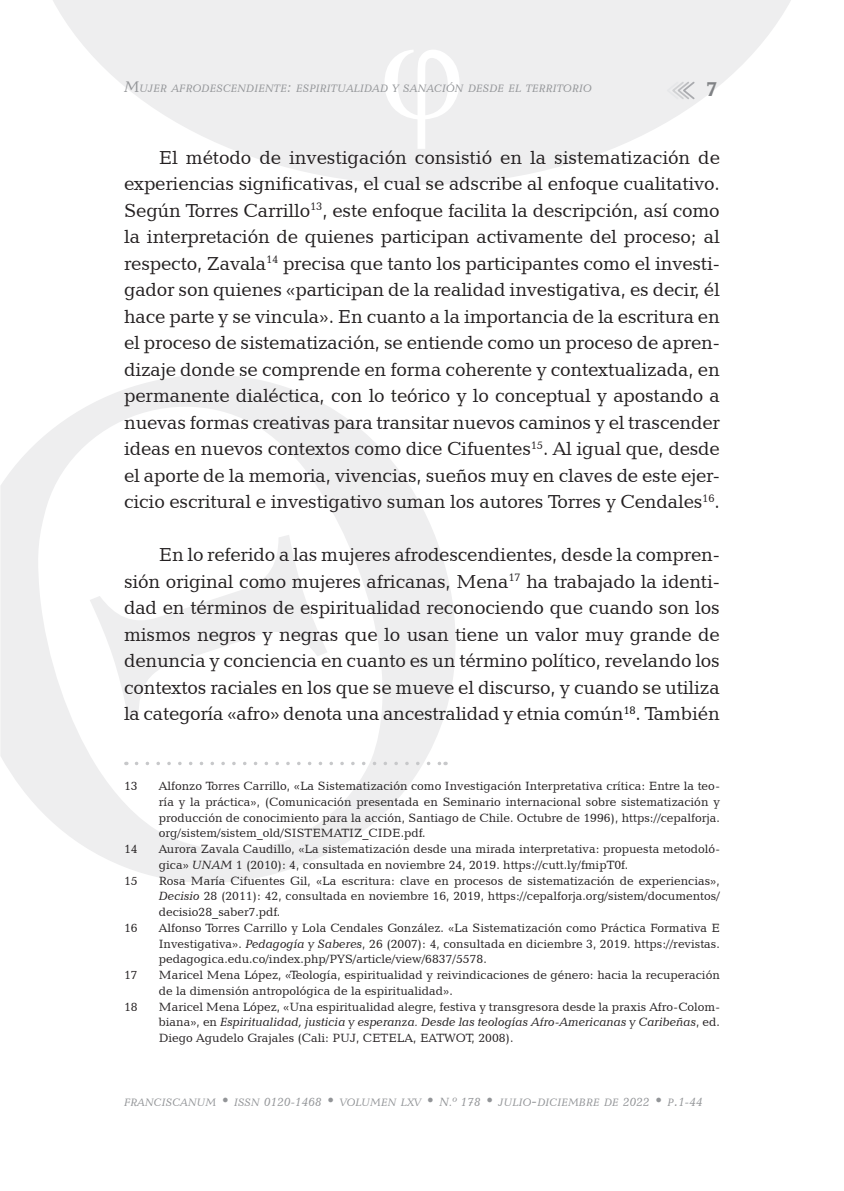
<style>
.page{position:relative;width:844px;height:1191px;background:#fff}
.page>*{position:absolute;margin:0;border:0;box-sizing:border-box;transform-origin:0 0}
.t1{font:700 21px "Candida BT";color:#808285}
.Cuerpo{font:19.25px/26.6px "Candida BT";letter-spacing:-.01em;color:#231f20;text-align:justify}
.Pie_de_página___Sin{font:12.25px/15.8px "Candida BT";color:#231f20;text-align:justify}
.Pie_de_página___Con{font:12.25px/15.8px "Candida BT";color:#231f20;text-align:justify}
.t2{font:italic 11.03px "Candida BT";color:#939598}
.s1{font-size:15.75px}
.s2{font-style:italic}
.s3{font-size:12.25px}
</style>
<div class="page">
<svg style="left:53px;top:0;width:738px;height:185px;fill:#eeeeef"></svg>
<svg style="left:664px;top:80px;width:32px;height:21px"></svg>
<svg style="left:0;top:375px;width:455px;height:508px"></svg>
<svg style="left:384px;top:50px;width:75px;height:99px"></svg>
<svg style="left:136px;top:761px;width:303px;height:4px"></svg>
<p class="t2" style="left:124px;top:81px;width:469px"><span class="s1">M</span>UJER AFRODESCENDIENTE<span class="s1">:</span> ESPIRITUALIDAD Y SANACIÓN DESDE EL TERRITORIO</p>
<p class="t1" style="left:705px;top:76px;width:13px">7</p>
<p class="Cuerpo" style="left:124px;top:143px;width:597px;text-indent:35px">El método de investigación consistió en la sistematización de experiencias significativas, el cual se adscribe al enfoque cualitativo.<br>Según Torres Carrillo<sup>13</sup>, este enfoque facilita la descripción, así como la interpretación de quienes participan activamente del proceso; al respecto, Zavala<sup>14</sup> precisa que tanto los participantes como el investi&shy;gador son quienes «participan de la realidad investigativa, es decir, él hace parte y se vincula». En cuanto a la importancia de la escritura en el proceso de sistematización, se entiende como un proceso de apren&shy;dizaje donde se comprende en forma coherente y contextualizada, en permanente dialéctica, con lo teórico y lo conceptual y apostando a nuevas formas creativas para transitar nuevos caminos y el trascender ideas en nuevos contextos como dice Cifuentes<sup>15</sup>. Al igual que, desde el aporte de la memoria, vivencias, sueños muy en claves de este ejer&shy;cicio escritural e investigativo suman los autores Torres y Cendales<sup>16</sup>.</p>
<p class="Cuerpo" style="left:124px;top:541px;width:597px;text-indent:35px">En lo referido a las mujeres afrodescendientes, desde la compren&shy;sión original como mujeres africanas, Mena<sup>17</sup> ha trabajado la identi&shy;dad en términos de espiritualidad reconociendo que cuando son los mismos negros y negras que lo usan tiene un valor muy grande de denuncia y conciencia en cuanto es un término político, revelando los contextos raciales en los que se mueve el discurso, y cuando se utiliza la categoría «afro» denota una ancestralidad y etnia común<sup>18</sup>. También</p>
<p class="Pie_de_página___Con" style="left:124px;top:777px;width:15px">13</p>
<p class="Pie_de_página___Con" style="left:159px;top:777px;width:562px">Alfonzo Torres Carrillo, «La Sistematización como Investigación Interpretativa crítica: Entre la teo&shy;ría y la práctica», (Comunicación presentada en Seminario internacional sobre sistematización y producción de conocimiento para la acción, Santiago de Chile. Octubre de 1996), https://cepalforja. org/sistem/sistem_old/SISTEMATIZ_CIDE.pdf.</p>
<p class="Pie_de_página___Sin" style="left:124px;top:840px;width:15px">14</p>
<p class="Pie_de_página___Sin" style="left:159px;top:840px;width:562px">Aurora Zavala Caudillo, «La sistematización desde una mirada interpretativa: propuesta metodoló&shy;gica» <span class="s2">UNAM</span> 1 (2010): 4, consultada en noviembre 24, 2019. https://cutt.ly/fmipT0f.</p>
<p class="Pie_de_página___Sin" style="left:124px;top:872px;width:15px">15</p>
<p class="Pie_de_página___Sin" style="left:159px;top:872px;width:562px">Rosa María Cifuentes Gil, «La escritura: clave en procesos de sistematización de experiencias», <span class="s2">Decisio</span> 28 (2011): 42, consultada en noviembre 16, 2019, https://cepalforja.org/sistem/documentos/ decisio28_saber7.pdf.</p>
<p class="Pie_de_página___Sin" style="left:124px;top:919px;width:15px">16</p>
<p class="Pie_de_página___Sin" style="left:159px;top:919px;width:562px">Alfonso Torres Carrillo y Lola Cendales González. «La Sistematización como Práctica Formativa E Investigativa». <span class="s2">Pedagogía y Saberes</span>, 26 (2007): 4, consultada en diciembre 3, 2019. https://revistas. pedagogica.edu.co/index.php/PYS/article/view/6837/5578.</p>
<p class="Pie_de_página___Sin" style="left:124px;top:966px;width:15px">17</p>
<p class="Pie_de_página___Sin" style="left:159px;top:966px;width:562px">Maricel Mena López, «Teología, espiritualidad y reivindicaciones de género: hacia la recuperación de la dimensión antropológica de la espiritualidad».</p>
<p class="Pie_de_página___Sin" style="left:124px;top:998px;width:15px">18</p>
<p class="Pie_de_página___Sin" style="left:159px;top:998px;width:562px">Maricel Mena López, «Una espiritualidad alegre, festiva y transgresora desde la praxis Afro-Colom&shy;biana», en <span class="s2">Espiritualidad, justicia y esperanza. Desde las teologías Afro-Americanas y Caribeñas</span>, ed.<br>Diego Agudelo Grajales (Cali: PUJ, CETELA, EATWOT, 2008).</p>
<p class="t2" style="left:124px;top:1095px;width:580px">FRANCISCANUM <span class="s1">•</span> ISSN <span class="s3">0120-1468</span> <span class="s1">•</span> VOLUMEN LXV <span class="s1">•</span> <span class="s3">N.º 178</span> <span class="s1">•</span> JULIO<span class="s1">-</span>DICIEMBRE DE <span class="s3">2022</span> <span class="s1">•</span> P<span class="s1">.</span><span class="s3">1-44</span></p>
</div>
